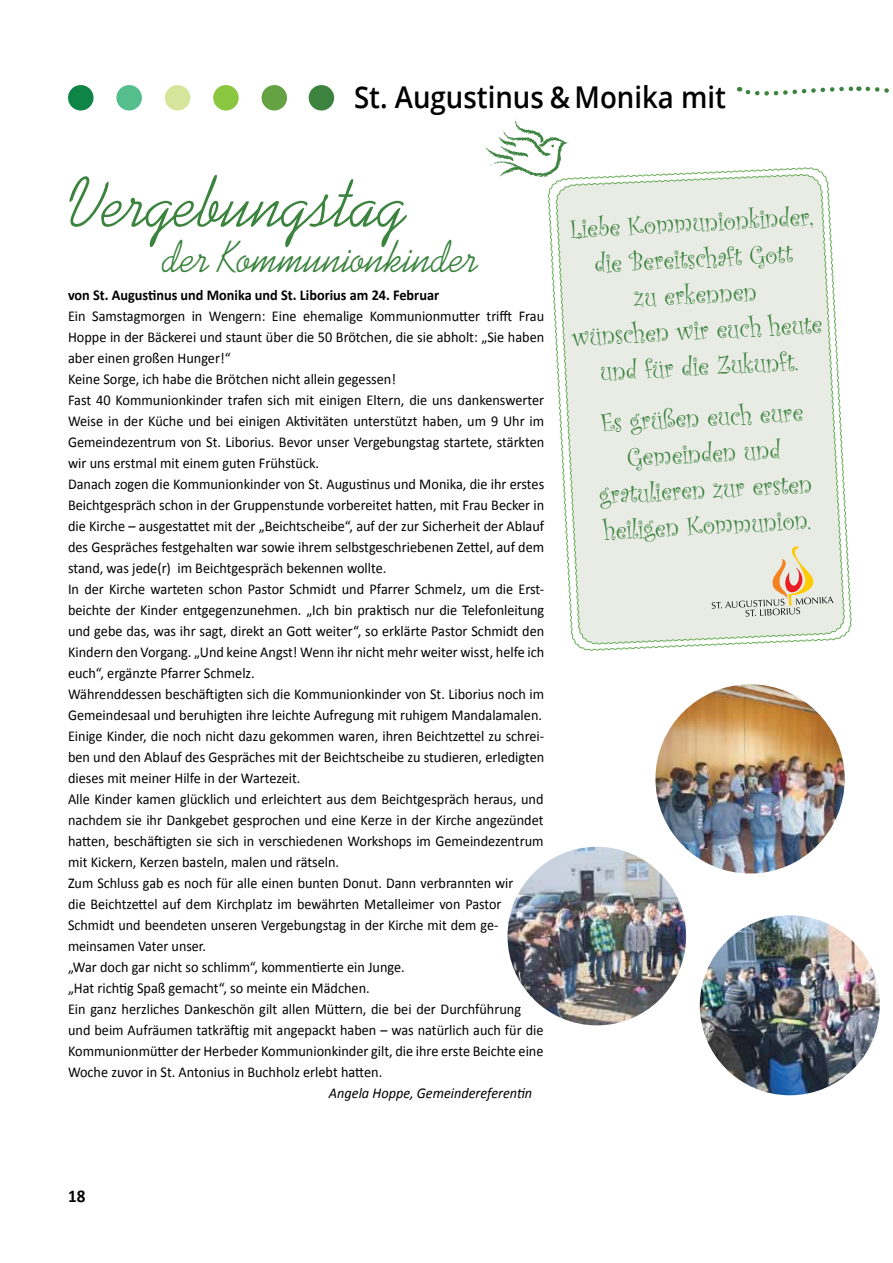
<style>
.page{position:relative;width:893px;height:1263px;background:#fff}
.page>*{position:absolute;margin:0;border:0;box-sizing:border-box;transform-origin:0 0}
.t1{font:72px "Kaufmann";color:#3b833e;scale:.95 1}
.t2{font:45px "Kaufmann";color:#3b833e;scale:.95 1}
.t3{font:600 30px "Open Sans";color:#000;scale:.92 1}
.t4{font:27px/36px "Curlz";color:#3b833e;text-align:center;scale:.95 1}
.t5{font:700 18px "Calibri";color:#000;scale:.95 1}
.t6{font:15px/21px "Calibri";color:#000;scale:.95 1}
.t7{font:700 15px "Calibri";color:#000;scale:.95 1}
.t8{font:italic 15px "Calibri";color:#000;scale:.95 1}
</style>
<div class="page">
<div style="left:68px;top:85px;width:26px;height:26px;background:#0e8447;border-radius:50%"></div>
<div style="left:309px;top:85px;width:25px;height:26px;background:#3b833e;border-radius:50%"></div>
<div style="left:165px;top:85px;width:25px;height:26px;background:#d6e59b;border-radius:50%"></div>
<div style="left:262px;top:85px;width:25px;height:26px;background:#65a243;border-radius:50%"></div>
<div style="left:116px;top:85px;width:26px;height:26px;background:#55be8d;border-radius:50%"></div>
<div style="left:213px;top:85px;width:26px;height:26px;background:#8ac63f;border-radius:50%"></div>
<svg style="left:548px;top:167px;width:304px;height:484px"></svg>
<svg style="left:739px;top:86px;width:150px;height:10px"></svg>
<svg style="left:555px;top:174px;width:290px;height:471px;background:#e8ece4"></svg>
<svg style="left:485px;top:119px;width:84px;height:59px"></svg>
<svg style="left:712px;top:544px;width:121px;height:73px;background:#e3ddce"></svg>
<img style="left:655px;top:684px;width:190px;height:189px;border-radius:95px">
<img style="left:507px;top:847px;width:179px;height:178px;border-radius:89px">
<img style="left:700px;top:915px;width:180px;height:180px;border-radius:90px">
<h3 class="t3" style="left:354px;top:77px;width:406px">St. Augustinus &amp; Monika mit</h3>
<h1 class="t1" style="left:68px;top:162px;width:359px">Vergebungstag</h1>
<h2 class="t2" style="left:163px;top:231px;width:334px">der Kommunionkinder</h2>
<p class="t7" style="left:68px;top:285px;width:392px">von St. Augustinus und Monika und St. Liborius am 24. Februar</p>
<p class="t6" style="left:68px;top:306px;width:503px">Ein Samstagmorgen in Wengern: Eine ehemalige Kommunionmutter trifft Frau Hoppe in der Bäckerei und staunt über die 50 Brötchen, die sie abholt: „Sie haben aber einen großen Hunger!“<br>Keine Sorge, ich habe die Brötchen nicht allein gegessen!<br>Fast 40 Kommunionkinder trafen sich mit einigen Eltern, die uns dankenswerter Weise in der Küche und bei einigen Aktivitäten unterstützt haben, um 9 Uhr im Gemeindezentrum von St. Liborius. Bevor unser Vergebungstag startete, stärkten wir uns erstmal mit einem guten Frühstück.<br>Danach zogen die Kommunionkinder von St. Augustinus und Monika, die ihr erstes Beichtgespräch schon in der Gruppenstunde vorbereitet hatten, mit Frau Becker in die Kirche – ausgestattet mit der „Beichtscheibe“, auf der zur Sicherheit der Ablauf des Gespräches festgehalten war sowie ihrem selbstgeschriebenen Zettel, auf dem stand, was jede(r) im Beichtgespräch bekennen wollte.<br>In der Kirche warteten schon Pastor Schmidt und Pfarrer Schmelz, um die Erst&shy;beichte der Kinder entgegenzunehmen. „Ich bin praktisch nur die Telefonleitung und gebe das, was ihr sagt, direkt an Gott weiter“, so erklärte Pastor Schmidt den Kindern den Vorgang. „Und keine Angst! Wenn ihr nicht mehr weiter wisst, helfe ich euch“, ergänzte Pfarrer Schmelz.<br>Währenddessen beschäftigten sich die Kommunionkinder von St. Liborius noch im Gemeindesaal und beruhigten ihre leichte Aufregung mit ruhigem Mandalamalen.<br>Einige Kinder, die noch nicht dazu gekommen waren, ihren Beichtzettel zu schrei&shy;ben und den Ablauf des Gespräches mit der Beichtscheibe zu studieren, erledigten dieses mit meiner Hilfe in der Wartezeit.<br>Alle Kinder kamen glücklich und erleichtert aus dem Beichtgespräch heraus, und nachdem sie ihr Dankgebet gesprochen und eine Kerze in der Kirche angezündet hatten, beschäftigten sie sich in verschiedenen Workshops im Gemeindezentrum mit Kickern, Kerzen basteln, malen und rätseln.<br>Zum Schluss gab es noch für alle einen bunten Donut. Dann verbrannten wir<br>die Beichtzettel auf dem Kirchplatz im bewährten Metalleimer von Pastor Schmidt und beendeten unseren Vergebungstag in der Kirche mit dem ge&shy;meinsamen Vater unser.<br>„War doch gar nicht so schlimm“, kommentierte ein Junge.<br>„Hat richtig Spaß gemacht“, so meinte ein Mädchen.<br>Ein ganz herzliches Dankeschön gilt allen Müttern, die bei der Durchführung und beim Aufräumen tatkräftig mit angepackt haben – was natürlich auch für die Kommunionmütter der Herbeder Kommunionkinder gilt, die ihre erste Beichte eine Woche zuvor in St. Antonius in Buchholz erlebt hatten.</p>
<p class="t8" style="left:329px;top:1083px;width:216px">Angela Hoppe, Gemeindereferentin</p>
<h3 class="t4" style="left:566px;top:210px;width:265px;rotate:-3deg">Liebe Kommunionkinder, die Bereitschaft Gott<br>zu erkennen<br>wünschen wir euch heute und für die Zukunft.</h3>
<h3 class="t4" style="left:594px;top:404px;width:226px;rotate:-3deg">Es grüßen euch eure<br>Gemeinden und gratulieren zur ersten heiligen Kommunion.</h3>
<p class="t5" style="left:68px;top:1184px;width:20px">18</p>
</div>
